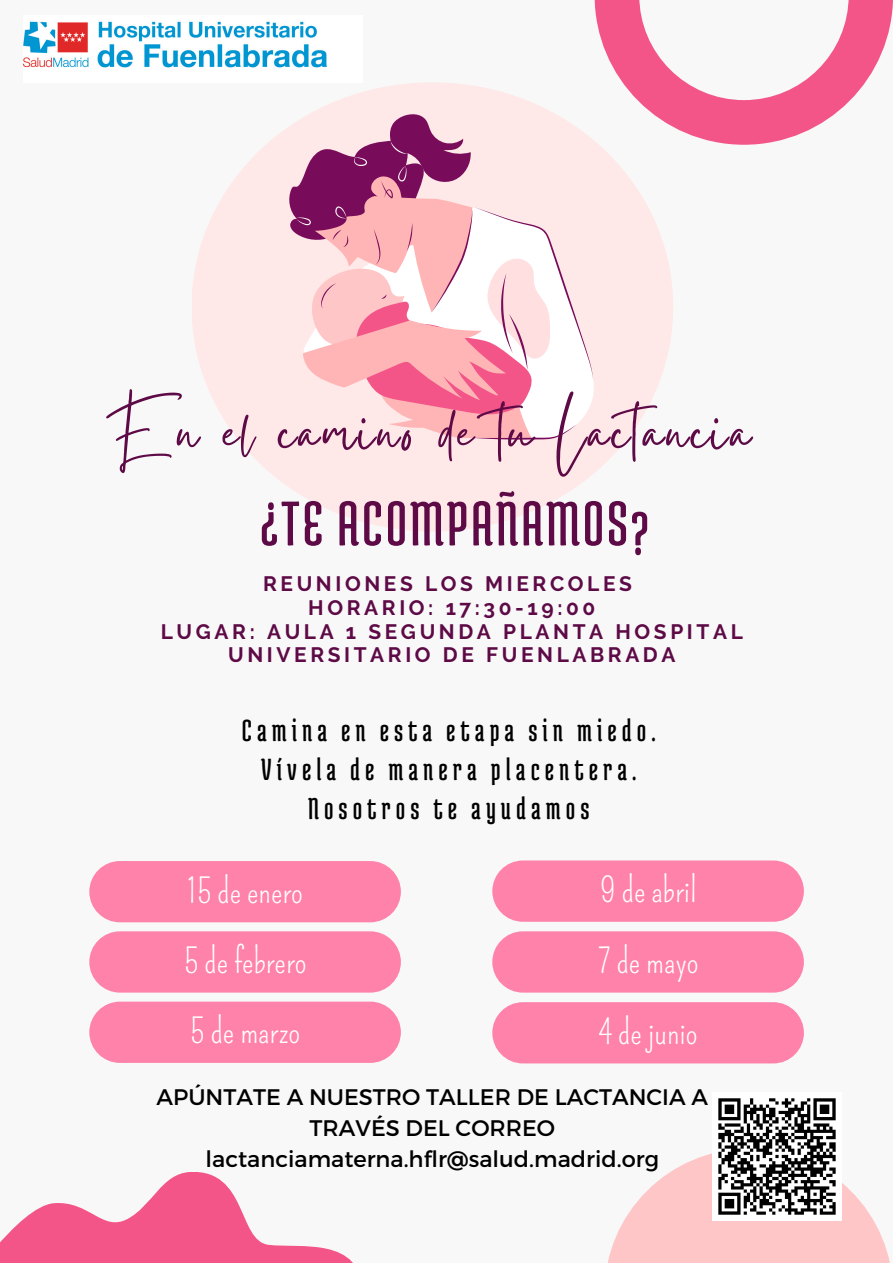
<style>
.page{position:relative;width:893px;height:1263px;background:#f8f8f8}
.page>*{position:absolute;margin:0;border:0;box-sizing:border-box;transform-origin:0 0}
.t1{font:71.55px "Gistesy";letter-spacing:.04em;color:#5d0a46}
.t2{font:67.05px "Medula One";letter-spacing:.045em;color:#5d0a46}
.t3{font:33.75px "Pompiere";color:#fff}
.t4{font:32.55px/38.8px "Medula One";letter-spacing:.155em;color:#010101;text-align:center}
.t5{font:22.5px/30.9px "Montserrat";color:#000;text-align:center}
.t6{font:700 20.85px/23.9px "Raleway";letter-spacing:.175em;color:#5d0a46;text-align:center}
</style>
<div class="page">
<div style="left:191px;top:82px;width:482px;height:449px;background:#ffe8e8;border-radius:50%"></div>
<svg style="left:608px;top:1153px;width:282px;height:110px"></svg>
<svg style="left:0;top:1172px;width:353px;height:91px"></svg>
<svg style="left:288px;top:0;width:605px;height:440px"></svg>
<img style="left:712px;top:1098px;width:129px;height:123px">
<div style="left:89px;top:861px;width:312px;height:61px;background:#ff82aa;border-radius:31px"></div>
<div style="left:492px;top:860px;width:312px;height:62px;background:#ff82aa;border-radius:31px"></div>
<div style="left:89px;top:931px;width:312px;height:61px;background:#ff82aa;border-radius:31px"></div>
<div style="left:492px;top:931px;width:312px;height:61px;background:#ff82aa;border-radius:31px"></div>
<div style="left:89px;top:1001px;width:312px;height:62px;background:#ff82aa;border-radius:31px"></div>
<div style="left:492px;top:1002px;width:312px;height:61px;background:#ff82aa;border-radius:31px"></div>
<img style="left:24px;top:15px;width:339px;height:68px">
<p class="t1" style="left:109px;top:383px;width:643px">En el camino de tu Lactancia</p>
<p class="t2" style="left:260px;top:488px;width:389px">¿TE ACOMPAÑAMOS?</p>
<p class="t6" style="left:161px;top:571px;width:583px">REUNIONES LOS MIERCOLES<br>HORARIO: 17:30-19:00<br>LUGAR: AULA 1 SEGUNDA PLANTA HOSPITAL<br>UNIVERSITARIO DE FUENLABRADA</p>
<h3 class="t4" style="left:242px;top:711px;width:415px">Camina en esta etapa sin miedo.<br>Vívela de manera placentera.<br>Nosotros te ayudamos</h3>
<h4 class="t3" style="left:187px;top:871px;width:117px">15 de enero</h4>
<h3 class="t3" style="left:599px;top:870px;width:99px">9 de abril</h3>
<h3 class="t3" style="left:184px;top:941px;width:124px">5 de febrero</h3>
<h3 class="t3" style="left:598px;top:941px;width:102px">7 de mayo</h3>
<h3 class="t3" style="left:190px;top:1012px;width:112px">5 de marzo</h3>
<h3 class="t3" style="left:598px;top:1012px;width:100px">4 de junio</h3>
<h2 class="t5" style="left:157px;top:1080px;width:553px">APÚNTATE A NUESTRO TALLER DE LACTANCIA A<br>TRAVÉS DEL CORREO</h2>
<h1 class="t5" style="left:206px;top:1142px;width:455px">lactanciamaterna.hflr@salud.madrid.org</h1>
</div>
